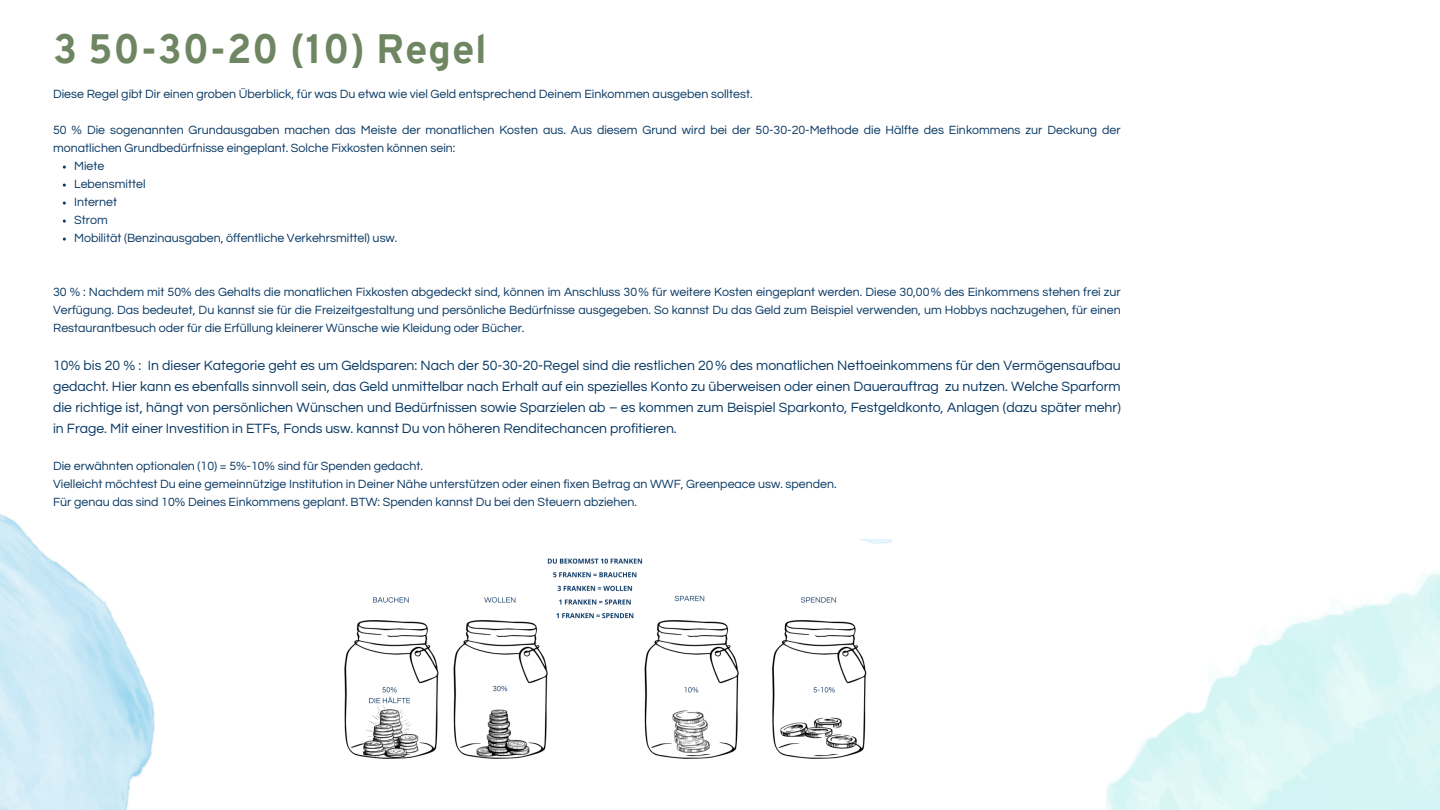
<style>
.page{position:relative;width:1440px;height:810px;background:#fff}
.page>*{position:absolute;margin:0;border:0;box-sizing:border-box;transform-origin:0 0}
.t1{font:800 40px "Overpass";letter-spacing:.02em;color:#6f8662}
.t2{font:14px/21px "Questrial";color:#073763;text-align:justify}
.t3{font:12.4px/18px "Questrial";color:#073763}
</style>
<div class="page">
<img style="left:1106px;top:573px;width:334px;height:237px">
<img style="left:0;top:514px;width:155px;height:296px">
<img style="left:344px;top:540px;width:548px;height:219px">
<p class="t1" style="left:53px;top:33px;width:435px">3 50-30-20 (10) Regel</p>
<p class="t3" style="left:53px;top:85px;width:701px">Diese Regel gibt Dir einen groben Überblick, für was Du etwa wie viel Geld entsprechend Deinem Einkommen ausgeben solltest.</p>
<p class="t3" style="left:53px;top:121px;width:1069px">50 % Die sogenannten Grundausgaben machen das Meiste der monatlichen Kosten aus. Aus diesem Grund wird bei der 50-30-20-Methode die Hälfte des Einkommens zur Deckung der monatlichen Grundbedürfnisse eingeplant. Solche Fixkosten können sein:</p>
<p class="t3" style="left:74px;top:157px;width:32px">Miete</p>
<p class="t3" style="left:74px;top:175px;width:73px">Lebensmittel</p>
<p class="t3" style="left:74px;top:193px;width:45px">Internet</p>
<p class="t3" style="left:74px;top:211px;width:35px">Strom</p>
<p class="t3" style="left:74px;top:229px;width:325px">Mobilität (Benzinausgaben, öffentliche Verkehrsmittel) usw.</p>
<p class="t3" style="left:53px;top:283px;width:1069px;text-align:justify">30 % : Nachdem mit 50% des Gehalts die monatlichen Fixkosten abgedeckt sind, können im Anschluss 30% für weitere Kosten eingeplant werden. Diese 30,00% des Einkommens stehen frei zur Verfügung. Das bedeutet, Du kannst sie für die Freizeitgestaltung und persönliche Bedürfnisse ausgegeben. So kannst Du das Geld zum Beispiel verwenden, um Hobbys nachzugehen, für einen Restaurantbesuch oder für die Erfüllung kleinerer Wünsche wie Kleidung oder Bücher.</p>
<h2 class="t2" style="left:53px;top:356px;width:1069px">10% bis 20 % : In dieser Kategorie geht es um Geldsparen: Nach der 50-30-20-Regel sind die restlichen 20% des monatlichen Nettoeinkommens für den Vermögensaufbau gedacht. Hier kann es ebenfalls sinnvoll sein, das Geld unmittelbar nach Erhalt auf ein spezielles Konto zu überweisen oder einen Dauerauftrag zu nutzen. Welche Sparform die richtige ist, hängt von persönlichen Wünschen und Bedürfnissen sowie Sparzielen ab – es kommen zum Beispiel Sparkonto, Festgeldkonto, Anlagen (dazu später mehr) in Frage. Mit einer Investition in ETFs, Fonds usw. kannst Du von höheren Renditechancen profitieren.</h2>
<p class="t3" style="left:53px;top:457px;width:371px">Die erwähnten optionalen (10) = 5%-10% sind für Spenden gedacht.</p>
<p class="t3" style="left:53px;top:475px;width:785px">Vielleicht möchtest Du eine gemeinnützige Institution in Deiner Nähe unterstützen oder einen fixen Betrag an WWF, Greenpeace usw. spenden.</p>
<p class="t3" style="left:53px;top:493px;width:585px">Für genau das sind 10% Deines Einkommens geplant. BTW: Spenden kannst Du bei den Steuern abziehen.</p>
</div>
